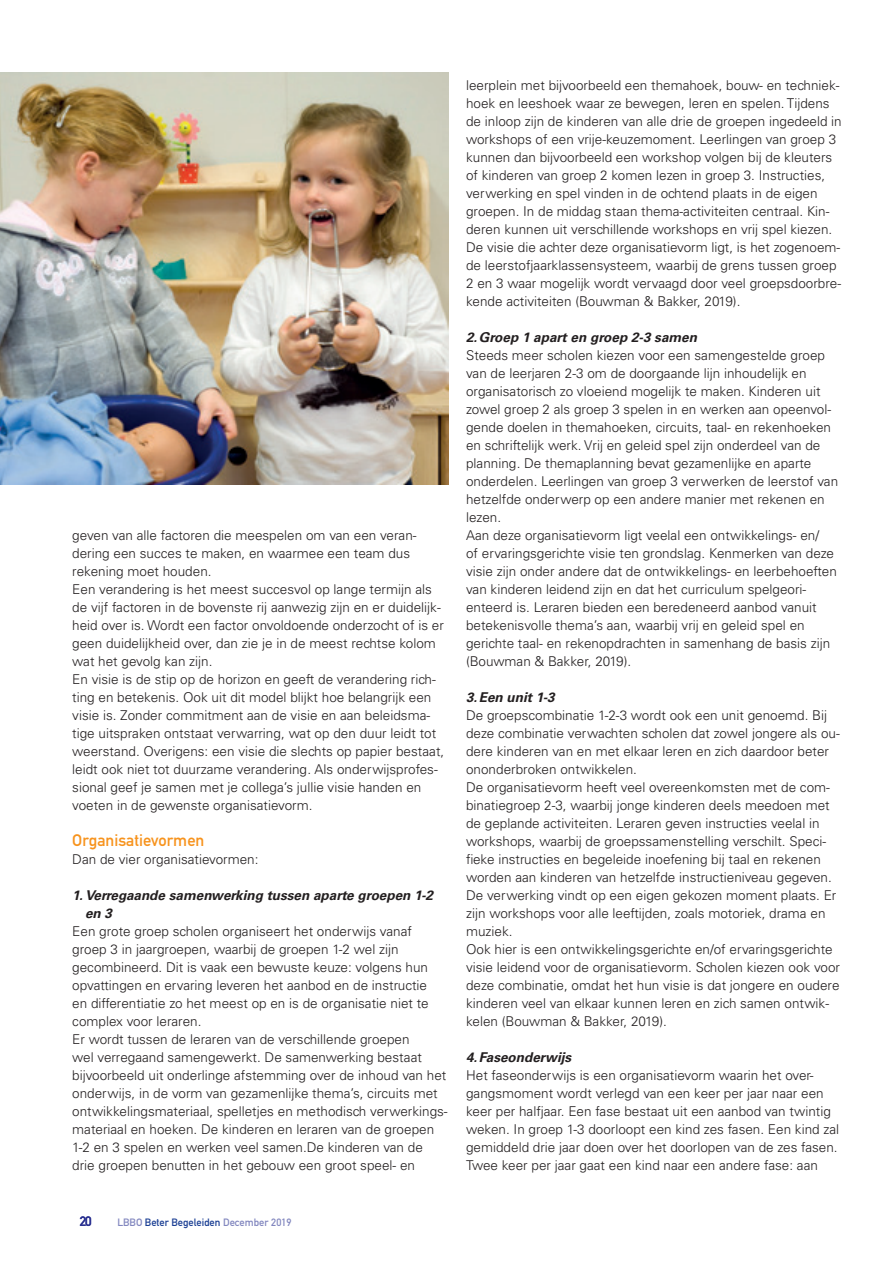
<style>
.page{position:relative;width:893px;height:1263px;background:#fff}
.page>*{position:absolute;margin:0;border:0;box-sizing:border-box;transform-origin:0 0}
.t1{font:16.5px "DIN Mittelschrift LT";color:#f7931d}
.t2{font:300 13.5px/18px "Univers LT Std";color:#231f20}
.t3{font:italic 700 13.5px/18px "Univers LT Std";color:#231f20}
.t4{font:13.5px "DIN Mittelschrift LT";color:#2b3291}
.t5{font:10.5px "DIN Mittelschrift LT";color:#8287bf}
.s1{color:#1b3f94}
</style>
<div class="page">
<img style="left:0;top:73px;width:448px;height:412px">
<p class="t2" style="left:72px;top:526px;width:373px">geven van alle factoren die meespelen om van een veran&shy;dering een succes te maken, en waarmee een team dus rekening moet houden.<br>Een verandering is het meest succesvol op lange termijn als de vijf factoren in de bovenste rij aanwezig zijn en er duidelijk&shy;heid over is. Wordt een factor onvoldoende onderzocht of is er geen duidelijkheid over, dan zie je in de meest rechtse kolom wat het gevolg kan zijn.<br>En visie is de stip op de horizon en geeft de verandering rich&shy;ting en betekenis. Ook uit dit model blijkt hoe belangrijk een visie is. Zonder commitment aan de visie en aan beleidsma&shy;tige uitspraken ontstaat verwarring, wat op den duur leidt tot weerstand. Overigens: een visie die slechts op papier bestaat, leidt ook niet tot duurzame verandering. Als onderwijsprofes&shy;sional geef je samen met je collega’s jullie visie handen en voeten in de gewenste organisatievorm.</p>
<p class="t1" style="left:72px;top:831px;width:134px">Organisatievormen</p>
<p class="t2" style="left:72px;top:850px;width:188px">Dan de vier organisatievormen:</p>
<p class="t3" style="left:85px;top:886px;width:349px;text-indent:-13px">1. Verregaande samenwerking tussen aparte groepen 1-2 en 3</p>
<p class="t2" style="left:72px;top:922px;width:377px">Een grote groep scholen organiseert het onderwijs vanaf groep 3 in jaargroepen, waarbij de groepen 1-2 wel zijn gecombineerd. Dit is vaak een bewuste keuze: volgens hun opvattingen en ervaring leveren het aanbod en de instructie<br>en differentiatie zo het meest op en is de organisatie niet te complex voor leraren.<br>Er wordt tussen de leraren van de verschillende groepen<br>wel verregaand samengewerkt. De samenwerking bestaat bijvoorbeeld uit onderlinge afstemming over de inhoud van het onderwijs, in de vorm van gezamenlijke thema’s, circuits met ontwikkelingsmateriaal, spelletjes en methodisch verwerkings&shy;materiaal en hoeken. De kinderen en leraren van de groepen 1-2 en 3 spelen en werken veel samen.De kinderen van de drie groepen benutten in het gebouw een groot speel- en</p>
<p class="t4" style="left:80px;top:1213px;width:13px">20</p>
<p class="t5" style="left:117px;top:1216px;width:176px">LBBO <span class="s1">Beter Begeleiden</span> December 2019</p>
<p class="t2" style="left:466px;top:76px;width:377px">leerplein met bijvoorbeeld een themahoek, bouw- en techniek&shy;hoek en leeshoek waar ze bewegen, leren en spelen. Tijdens de inloop zijn de kinderen van alle drie de groepen ingedeeld in workshops of een vrije-keuzemoment. Leerlingen van groep 3 kunnen dan bijvoorbeeld een workshop volgen bij de kleuters of kinderen van groep 2 komen lezen in groep 3. Instructies, verwerking en spel vinden in de ochtend plaats in de eigen groepen. In de middag staan thema-activiteiten centraal. Kin&shy;deren kunnen uit verschillende workshops en vrij spel kiezen.<br>De visie die achter deze organisatievorm ligt, is het zogenoem&shy;de leerstofjaarklassensysteem, waarbij de grens tussen groep 2 en 3 waar mogelijk wordt vervaagd door veel groepsdoorbre&shy;kende activiteiten (Bouwman &amp; Bakker, 2019).</p>
<p class="t3" style="left:466px;top:328px;width:232px">2.Groep 1 apart en groep 2-3 samen</p>
<p class="t2" style="left:466px;top:346px;width:374px">Steeds meer scholen kiezen voor een samengestelde groep van de leerjaren 2-3 om de doorgaande lijn inhoudelijk en organisatorisch zo vloeiend mogelijk te maken. Kinderen uit zowel groep 2 als groep 3 spelen in en werken aan opeenvol&shy;gende doelen in themahoeken, circuits, taal- en rekenhoeken en schriftelijk werk. Vrij en geleid spel zijn onderdeel van de planning. De themaplanning bevat gezamenlijke en aparte onderdelen. Leerlingen van groep 3 verwerken de leerstof van hetzelfde onderwerp op een andere manier met rekenen en lezen.<br>Aan deze organisatievorm ligt veelal een ontwikkelings- en/<br>of ervaringsgerichte visie ten grondslag. Kenmerken van deze visie zijn onder andere dat de ontwikkelings- en leerbehoeften van kinderen leidend zijn en dat het curriculum spelgeori&shy;ënteerd is. Leraren bieden een beredeneerd aanbod vanuit betekenisvolle thema’s aan, waarbij vrij en geleid spel en gerichte taal- en rekenopdrachten in samenhang de basis zijn (Bouwman &amp; Bakker, 2019).</p>
<p class="t3" style="left:466px;top:688px;width:90px">3.Een unit 1-3</p>
<p class="t2" style="left:466px;top:706px;width:375px">De groepscombinatie 1-2-3 wordt ook een unit genoemd. Bij deze combinatie verwachten scholen dat zowel jongere als ou&shy;dere kinderen van en met elkaar leren en zich daardoor beter ononderbroken ontwikkelen.<br>De organisatievorm heeft veel overeenkomsten met de com&shy;binatiegroep 2-3, waarbij jonge kinderen deels meedoen met de geplande activiteiten. Leraren geven instructies veelal in workshops, waarbij de groepssamenstelling verschilt. Speci&shy;fieke instructies en begeleide inoefening bij taal en rekenen worden aan kinderen van hetzelfde instructieniveau gegeven.<br>De verwerking vindt op een eigen gekozen moment plaats. Er zijn workshops voor alle leeftijden, zoals motoriek, drama en muziek.<br>Ook hier is een ontwikkelingsgerichte en/of ervaringsgerichte visie leidend voor de organisatievorm. Scholen kiezen ook voor deze combinatie, omdat het hun visie is dat jongere en oudere kinderen veel van elkaar kunnen leren en zich samen ontwik&shy;kelen (Bouwman &amp; Bakker, 2019).</p>
<p class="t3" style="left:466px;top:1048px;width:107px">4.Faseonderwijs</p>
<p class="t2" style="left:466px;top:1066px;width:375px">Het faseonderwijs is een organisatievorm waarin het over&shy;gangsmoment wordt verlegd van een keer per jaar naar een keer per halfjaar. Een fase bestaat uit een aanbod van twintig weken. In groep 1-3 doorloopt een kind zes fasen. Een kind zal gemiddeld drie jaar doen over het doorlopen van de zes fasen.<br>Twee keer per jaar gaat een kind naar een andere fase: aan</p>
</div>
